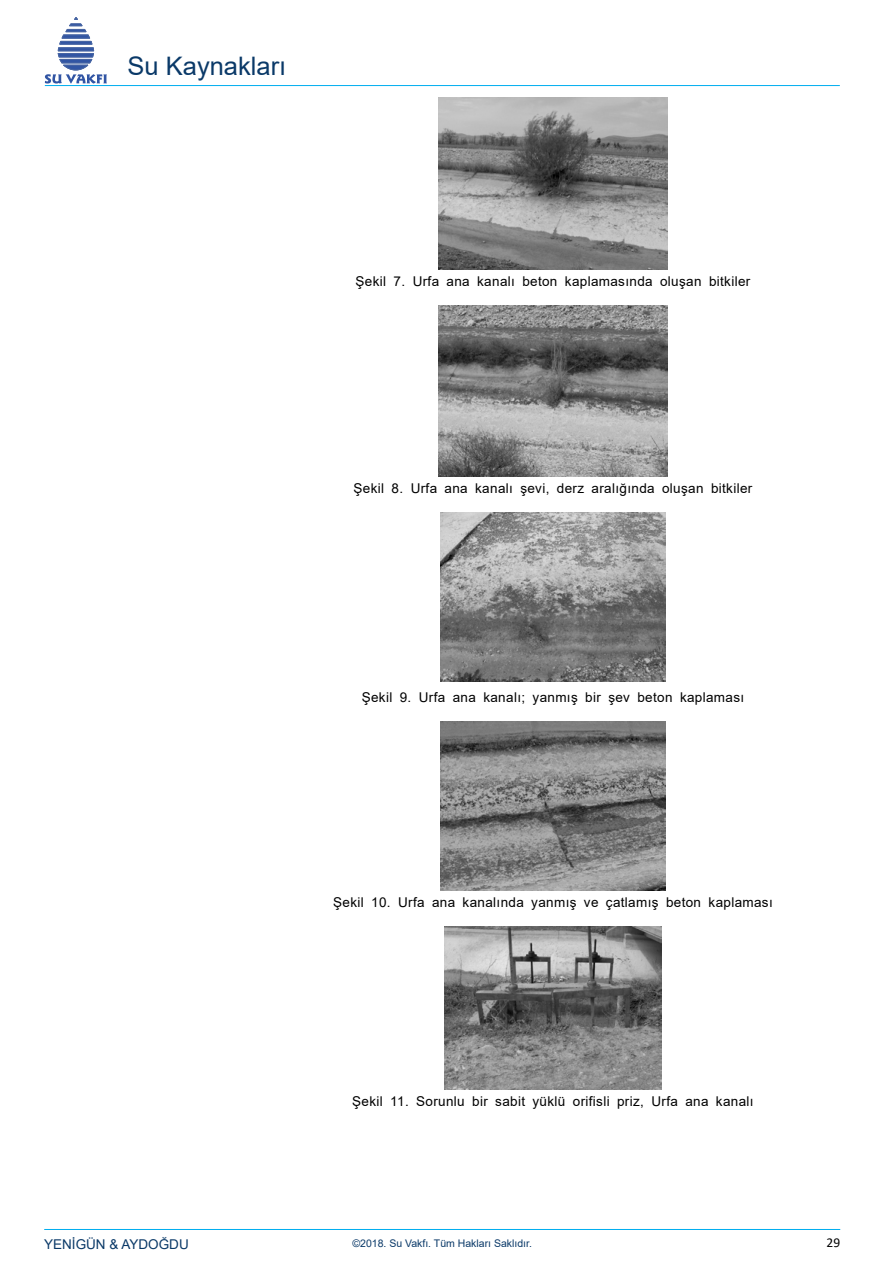
<style>
.page{position:relative;width:893px;height:1263px;background:#fff}
.page>*{position:absolute;margin:0;border:0;box-sizing:border-box;transform-origin:0 0}
.t1{font:25.5px "Arial";color:#0a3968}
.t2{font:13.5px "Arial";letter-spacing:.025em;color:#000}
.t3{font:13.5px "Arial";color:#0a3968}
.t4{font:13.5px "Calibri";color:#000}
.t5{font:10.5px "Arial";color:#0a3968}
</style>
<div class="page">
<svg style="left:60px;top:17px;width:32px;height:27px"></svg>
<div style="left:58px;top:48px;width:36px;height:3px;border:1px solid #4765a3"></div>
<svg style="left:45px;top:53px;width:62px;height:31px"></svg>
<hr style="left:44px;top:1229px;width:796px;height:1px;background:#00aeef">
<hr style="left:45px;top:85px;width:795px;height:1px;background:#00aeef">
<img style="left:438px;top:98px;width:230px;height:172px">
<img style="left:439px;top:306px;width:228px;height:171px">
<img style="left:440px;top:513px;width:226px;height:169px">
<img style="left:440px;top:722px;width:226px;height:169px">
<img style="left:444px;top:927px;width:218px;height:163px">
<h1 class="t1" style="left:128px;top:49px;width:160px">Su Kaynakları</h1>
<p class="t2" style="left:356px;top:272px;width:396px">Şekil 7. Urfa ana kanalı beton kaplamasında oluşan bitkiler</p>
<p class="t2" style="left:354px;top:479px;width:400px">Şekil 8. Urfa ana kanalı şevi, derz aralığında oluşan bitkiler</p>
<p class="t2" style="left:362px;top:688px;width:384px">Şekil 9. Urfa ana kanalı; yanmış bir şev beton kaplaması</p>
<p class="t2" style="left:333px;top:893px;width:441px">Şekil 10. Urfa ana kanalında yanmış ve çatlamış beton kaplaması</p>
<p class="t2" style="left:352px;top:1092px;width:403px">Şekil 11. Sorunlu bir sabit yüklü orifisli priz, Urfa ana kanalı</p>
<p class="t3" style="left:44px;top:1235px;width:146px">YENİGÜN &amp; AYDOĞDU</p>
<p class="t5" style="left:352px;top:1236px;width:181px">©2018. Su Vakfı. Tüm Hakları Saklıdır.</p>
<p class="t4" style="left:827px;top:1233px;width:15px">29</p>
</div>
